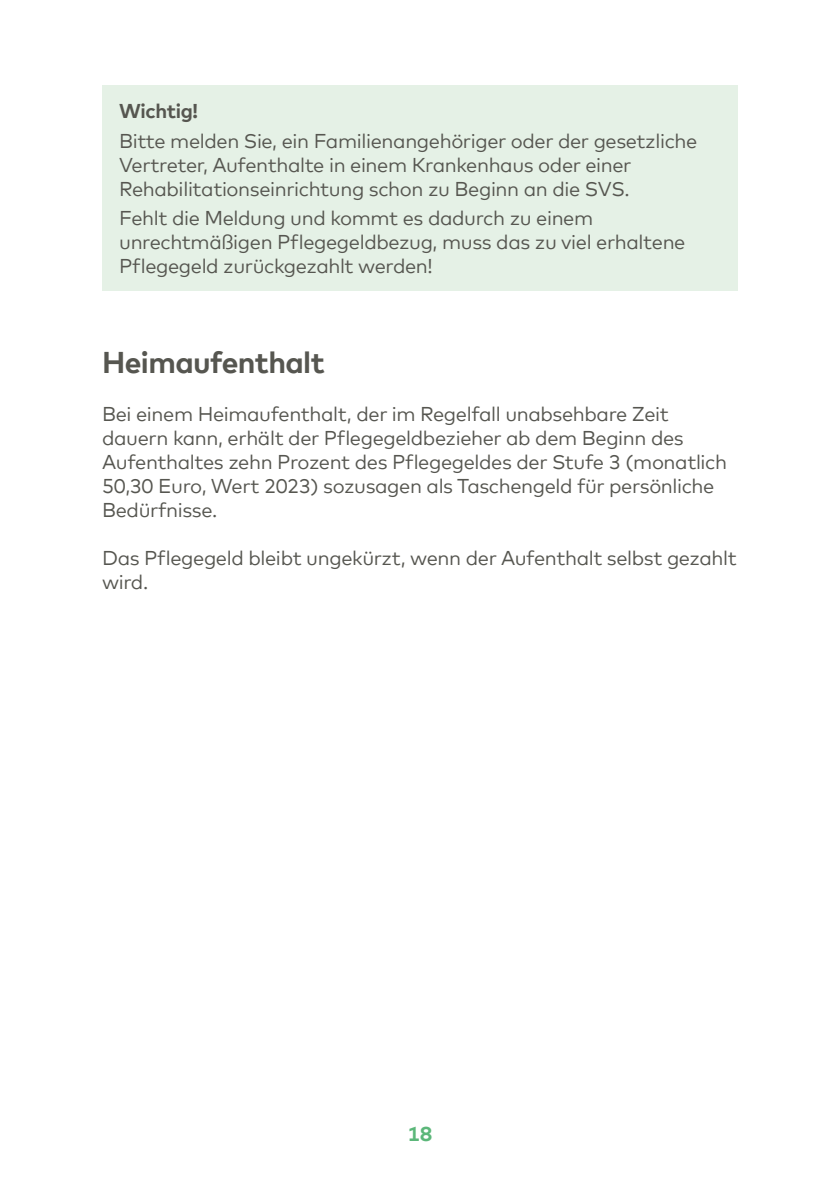
<style>
.page{position:relative;width:840px;height:1191px;background:#fff}
.page>*{position:absolute;margin:0;border:0;box-sizing:border-box;transform-origin:0 0}
.t1{font:700 30px "Mark Offc Pro";letter-spacing:-.02em;color:#565650}
.t2{font:20px/24px "Mark Offc Pro";letter-spacing:-.02em;color:#565650}
.t3{font:700 20px "Mark Offc Pro";letter-spacing:-.02em;color:#565650}
.t4{font:700 20px "Mark Offc Pro";color:#5cb77a}
</style>
<div class="page">
<div style="left:102px;top:85px;width:635px;height:205px;background:#e5f1e6"></div>
<p class="t3" style="left:119px;top:96px;width:80px">Wichtig!</p>
<p class="t2" style="left:119px;top:127px;width:579px">Bitte melden Sie, ein Familienangehöriger oder der gesetzliche<br>Vertreter, Aufenthalte in einem Krankenhaus oder einer<br>Rehabilitationseinrichtung schon zu Beginn an die SVS.</p>
<p class="t2" style="left:119px;top:205px;width:567px">Fehlt die Meldung und kommt es dadurch zu einem unrechtmäßigen Pflegegeldbezug, muss das zu viel erhaltene<br>Pflegegeld zurückgezahlt werden!</p>
<h1 class="t1" style="left:102px;top:340px;width:224px">Heimaufenthalt</h1>
<p class="t2" style="left:102px;top:400px;width:626px">Bei einem Heimaufenthalt, der im Regelfall unabsehbare Zeit dauern kann, erhält der Pflegegeldbezieher ab dem Beginn des Aufenthaltes zehn Prozent des Pflegegeldes der Stufe 3 (monatlich 50,30 Euro, Wert 2023) sozusagen als Taschengeld für persönliche Bedürfnisse.</p>
<p class="t2" style="left:102px;top:544px;width:635px">Das Pflegegeld bleibt ungekürzt, wenn der Aufenthalt selbst gezahlt wird.</p>
<p class="t4" style="left:407px;top:1119px;width:26px">18</p>
</div>
